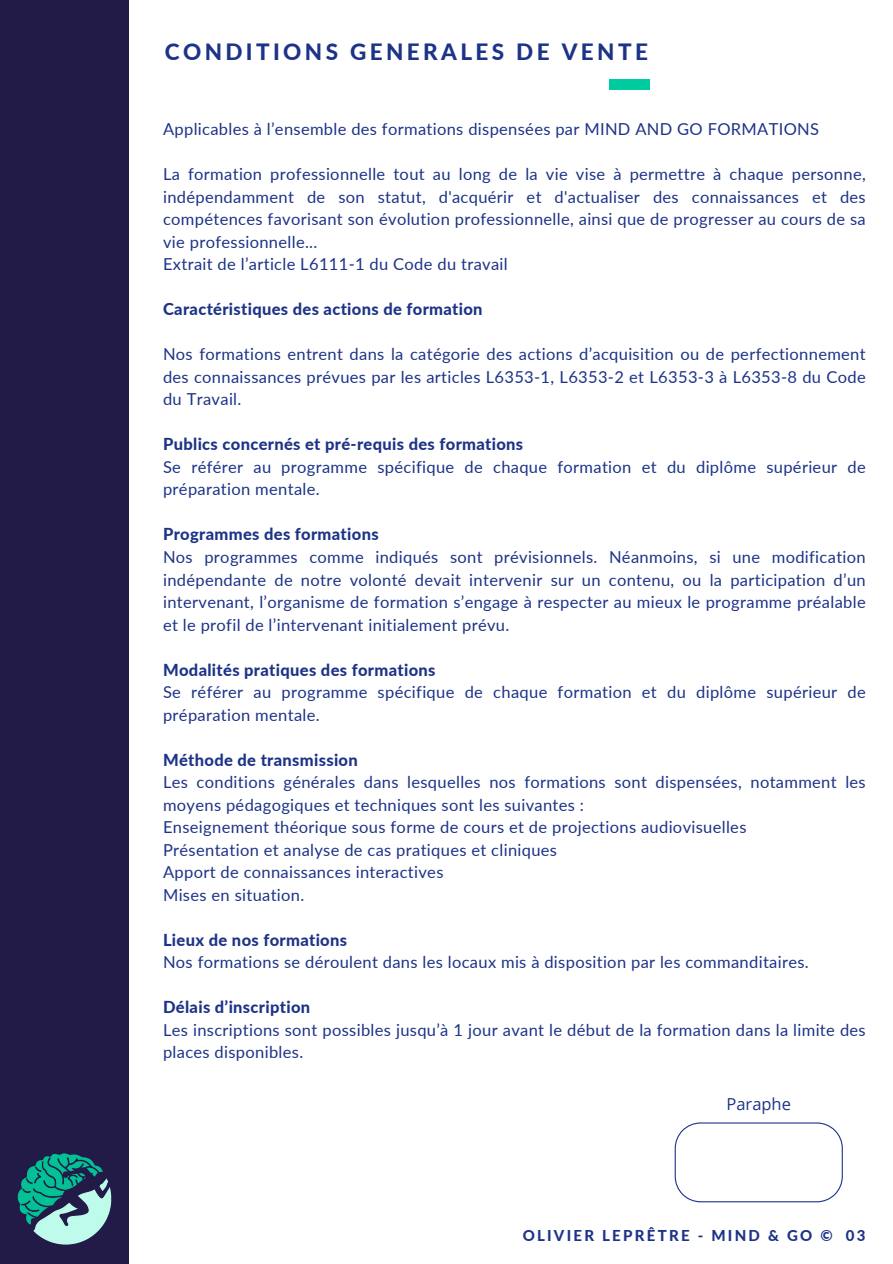
<style>
.page{position:relative;width:893px;height:1264px;background:#fff}
.page>*{position:absolute;margin:0;border:0;box-sizing:border-box;transform-origin:0 0}
.t1{font:800 22.5px "Lato";letter-spacing:.15em;color:#1d3387}
.t2{font:16.5px/22.5px "Lato";letter-spacing:.02em;color:#1d3387}
.t3{font:800 16.5px "Lato";letter-spacing:.02em;color:#1d3387}
.t4{font:16.5px "Open Sans";color:#1d3387}
.t5{font:800 15px "Lato";letter-spacing:.15em;color:#1d3387}
</style>
<div class="page">
<svg style="left:674px;top:1122px;width:168px;height:80px"></svg>
<div style="left:609px;top:79px;width:40px;height:10px;background:#00cb9f"></div>
<div style="left:0;top:0;width:129px;height:1263px;background:#231b47"></div>
<img style="left:17px;top:1153px;width:95px;height:92px">
<p class="t1" style="left:165px;top:38px;width:484px">CONDITIONS GENERALES DE VENTE</p>
<p class="t2" style="left:163px;top:118px;width:657px">Applicables à l’ensemble des formations dispensées par MIND AND GO FORMATIONS</p>
<p class="t2" style="left:163px;top:163px;width:704px;text-align:justify">La formation professionnelle tout au long de la vie vise à permettre à chaque personne, indépendamment de son statut, d'acquérir et d'actualiser des connaissances et des compétences favorisant son évolution professionnelle, ainsi que de progresser au cours de sa vie professionnelle...</p>
<p class="t2" style="left:163px;top:253px;width:346px">Extrait de l’article L6111-1 du Code du travail</p>
<p class="t3" style="left:163px;top:299px;width:321px">Caractéristiques des actions de formation</p>
<p class="t2" style="left:163px;top:343px;width:704px;text-align:justify">Nos formations entrent dans la catégorie des actions d’acquisition ou de perfectionnement des connaissances prévues par les articles L6353-1, L6353-2 et L6353-3 à L6353-8 du Code du Travail.</p>
<p class="t3" style="left:163px;top:434px;width:362px">Publics concernés et pré-requis des formations</p>
<p class="t2" style="left:163px;top:455px;width:704px">Se référer au programme spécifique de chaque formation et du diplôme supérieur de préparation mentale.</p>
<p class="t3" style="left:163px;top:524px;width:217px">Programmes des formations</p>
<p class="t2" style="left:163px;top:545px;width:704px;text-align:justify">Nos programmes comme indiqués sont prévisionnels. Néanmoins, si une modification indépendante de notre volonté devait intervenir sur un contenu, ou la participation d’un intervenant, l’organisme de formation s’engage à respecter au mieux le programme préalable et le profil de l’intervenant initialement prévu.</p>
<p class="t3" style="left:163px;top:659px;width:274px">Modalités pratiques des formations</p>
<p class="t2" style="left:163px;top:680px;width:704px">Se référer au programme spécifique de chaque formation et du diplôme supérieur de préparation mentale.</p>
<p class="t3" style="left:163px;top:749px;width:196px">Méthode de transmission</p>
<p class="t2" style="left:163px;top:770px;width:704px">Les conditions générales dans lesquelles nos formations sont dispensées, notamment les moyens pédagogiques et techniques sont les suivantes :</p>
<p class="t2" style="left:163px;top:815px;width:585px">Enseignement théorique sous forme de cours et de projections audiovisuelles</p>
<p class="t2" style="left:163px;top:838px;width:395px">Présentation et analyse de cas pratiques et cliniques</p>
<p class="t2" style="left:163px;top:860px;width:282px">Apport de connaissances interactives</p>
<p class="t2" style="left:163px;top:883px;width:143px">Mises en situation.</p>
<p class="t3" style="left:163px;top:929px;width:186px">Lieux de nos formations</p>
<p class="t2" style="left:163px;top:950px;width:647px">Nos formations se déroulent dans les locaux mis à disposition par les commanditaires.</p>
<p class="t3" style="left:163px;top:996px;width:149px">Délais d’inscription</p>
<p class="t2" style="left:163px;top:1018px;width:704px">Les inscriptions sont possibles jusqu’à 1 jour avant le début de la formation dans la limite des places disponibles.</p>
<p class="t4" style="left:726px;top:1092px;width:66px">Paraphe</p>
<p class="t5" style="left:522px;top:1226px;width:311px">OLIVIER LEPRÊTRE - MIND &amp; GO ©</p>
<p class="t5" style="left:845px;top:1226px;width:21px">03</p>
</div>
